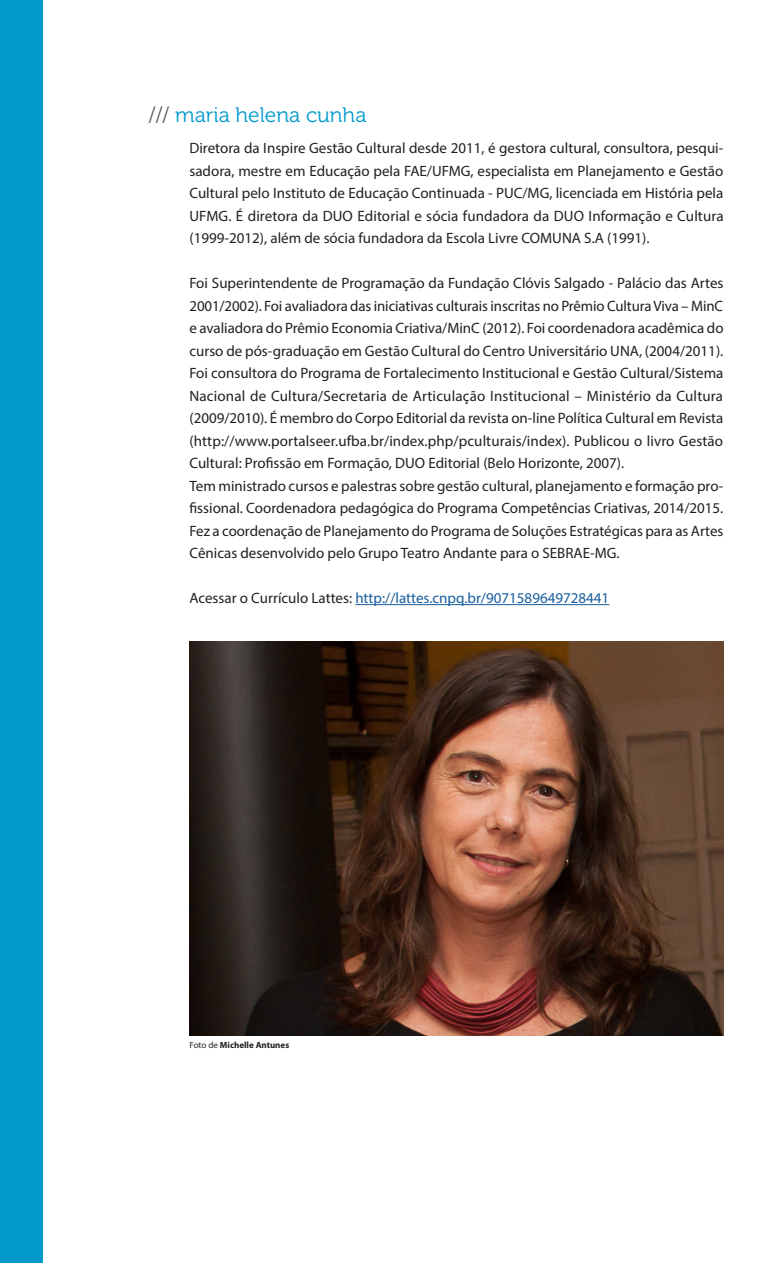
<style>
.page{position:relative;width:766px;height:1263px;background:#fff}
.page>*{position:absolute;margin:0;border:0;box-sizing:border-box;transform-origin:0 0}
.Título_de_seção{font:21px "Museo 300";color:#09c}
.Corpo{font:15px/22.5px "Myriad Pro";color:#231f20;text-align:justify}
.Corpo-2{font:15px "Myriad Pro";color:#175d9e}
.texto_basico{font:700 9px "Myriad Pro";color:#231f20}
.s1{color:#5a5b5e}
.s2{color:#231f20}
.s3{font-weight:400}
</style>
<div class="page">
<div style="left:0;top:0;width:43px;height:1263px;background:#09c"></div>
<hr style="left:355px;top:604px;width:254px;height:1px;background:#175d9e">
<img style="left:189px;top:641px;width:534px;height:395px">
<p class="Título_de_seção" style="left:149px;top:104px;width:219px"><span class="s1">///</span> maria helena cunha</p>
<p class="Corpo" style="left:189px;top:137px;width:535px">Diretora da Inspire Gestão Cultural desde 2011, é gestora cultural, consultora, pesqui&shy;sadora, mestre em Educação pela FAE/UFMG, especialista em Planejamento e Gestão Cultural pelo Instituto de Educação Continuada - PUC/MG, licenciada em História pela UFMG. É diretora da DUO Editorial e sócia fundadora da DUO Informação e Cultura (1999-2012), além de sócia fundadora da Escola Livre COMUNA S.A (1991).</p>
<p class="Corpo" style="left:189px;top:272px;width:535px">Foi Superintendente de Programação da Fundação Clóvis Salgado - Palácio das Artes 2001/2002). Foi avaliadora das iniciativas culturais inscritas no Prêmio Cultura Viva – MinC e avaliadora do Prêmio Economia Criativa/MinC (2012). Foi coordenadora acadêmica do curso de pós-graduação em Gestão Cultural do Centro Universitário UNA, (2004/2011).<br>Foi consultora do Programa de Fortalecimento Institucional e Gestão Cultural/Sistema Nacional de Cultura/Secretaria de Articulação Institucional – Ministério da Cultura (2009/2010). É membro do Corpo Editorial da revista on-line Política Cultural em Revista (http://www.portalseer.ufba.br/index.php/pculturais/index). Publicou o livro Gestão Cultural: Profissão em Formação, DUO Editorial (Belo Horizonte, 2007).</p>
<p class="Corpo" style="left:189px;top:474px;width:535px">Tem ministrado cursos e palestras sobre gestão cultural, planejamento e formação pro&shy;fissional. Coordenadora pedagógica do Programa Competências Criativas, 2014/2015.<br>Fez a coordenação de Planejamento do Programa de Soluções Estratégicas para as Artes Cênicas desenvolvido pelo Grupo Teatro Andante para o SEBRAE-MG.</p>
<p class="Corpo-2" style="left:189px;top:589px;width:421px"><span class="s2">Acessar o Currículo Lattes:</span> http://lattes.cnpq.br/9071589649728441</p>
<p class="texto_basico" style="left:189px;top:1039px;width:101px"><span class="s3">Foto de</span> Michelle Antunes</p>
</div>
